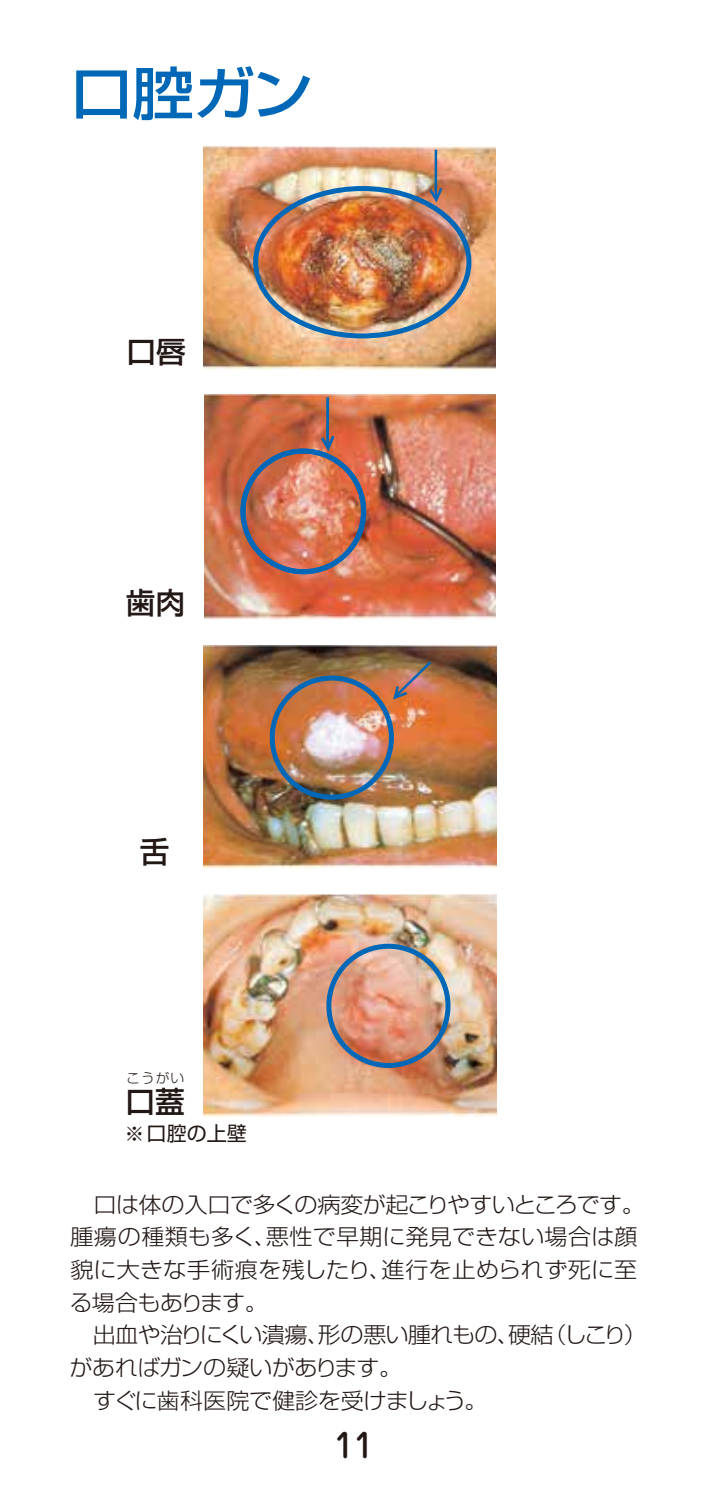
<style>
.page{position:relative;width:709px;height:1489px;background:#fff}
.page>*{position:absolute;margin:0;border:0;box-sizing:border-box;transform-origin:0 0}
.t1{font:500 57px "Shin Go";color:#0068b7;scale:1.08 1}
.t2{font:500 32.5px "Jun 34";color:#221815}
.t3{font:500 29.75px "Shin Go";color:#221815}
.t4{font:300 22px "Shin Go";letter-spacing:-.02em;color:#221815;scale:1.05 1}
.t5{font:300 22px "Shin Go";letter-spacing:.005em;color:#221815;scale:1.05 1}
.t6{font:300 22px "Shin Go";letter-spacing:-.04em;color:#221815;scale:1.05 1}
.t7{font:300 22px "Shin Go";letter-spacing:-.045em;color:#221815;scale:1.05 1}
.t8{font:20px "Shin Go";color:#221815}
.t9{font:300 13px "Shin Go";color:#221815;scale:1.05 1}
</style>
<div class="page">
<img style="left:203px;top:147px;width:293px;height:222px">
<img style="left:204px;top:894px;width:292px;height:222px">
<div style="left:326px;top:943px;width:124px;height:124px;border:5px solid #0068b7;border-radius:50%"></div>
<img style="left:203px;top:645px;width:293px;height:223px">
<div style="left:270px;top:675px;width:124px;height:124px;border:5px solid #0068b7;border-radius:50%"></div>
<svg style="left:391px;top:658px;width:43px;height:43px"></svg>
<img style="left:204px;top:394px;width:291px;height:225px">
<div style="left:240px;top:448px;width:126px;height:126px;border:5px solid #0068b7;border-radius:50%"></div>
<hr style="left:326px;top:397px;width:3px;height:48px;background:#0068b7">
<svg style="left:319px;top:433px;width:17px;height:20px"></svg>
<div style="left:253px;top:186px;width:218px;height:152px;border:5px solid #0068b7;border-radius:50%"></div>
<hr style="left:434px;top:150px;width:3px;height:47px;background:#0068b7">
<svg style="left:427px;top:185px;width:17px;height:20px"></svg>
<h1 class="t1" style="left:71px;top:56px;width:226px">口腔ガン</h1>
<h3 class="t3" style="left:126px;top:332px;width:61px">口唇</h3>
<h3 class="t3" style="left:126px;top:583px;width:61px">歯肉</h3>
<h3 class="t3" style="left:140px;top:832px;width:31px">舌</h3>
<p class="t9" style="left:126px;top:1069px;width:57px">こうがい</p>
<h3 class="t3" style="left:126px;top:1081px;width:61px">口蓋</h3>
<p class="t8" style="left:125px;top:1119px;width:124px">※口腔の上壁</p>
<p class="t4" style="left:70px;top:1190px;width:548px">　口は体の入口で多くの病変が起こりやすいところです。</p>
<p class="t5" style="left:70px;top:1222px;width:541px">腫瘍の種類も多く、悪性で早期に発見できない場合は顔</p>
<p class="t5" style="left:70px;top:1255px;width:541px">貌に大きな手術痕を残したり、進行を止められず死に至</p>
<p class="t7" style="left:70px;top:1288px;width:190px">る場合もあります。</p>
<p class="t6" style="left:70px;top:1320px;width:550px">　出血や治りにくい潰瘍、形の悪い腫れもの、硬結（しこり）</p>
<p class="t4" style="left:70px;top:1353px;width:318px">があればガンの疑いがあります。</p>
<p class="t4" style="left:93px;top:1385px;width:377px">すぐに歯科医院で健診を受けましょう。</p>
<h2 class="t2" style="left:334px;top:1423px;width:41px">11</h2>
</div>
